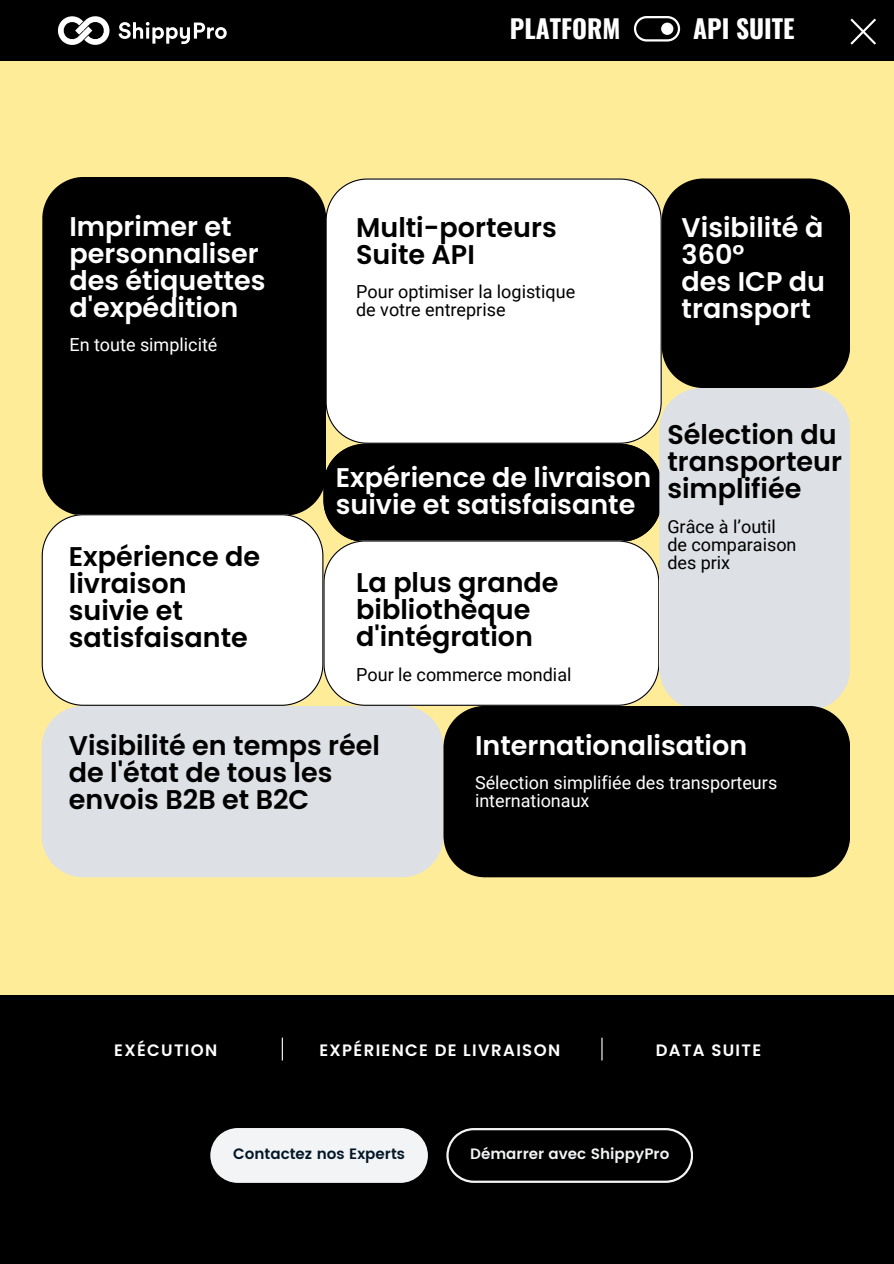
<style>
.page{position:relative;width:894px;height:1264px;background:#fff}
.page>*{position:absolute;margin:0;border:0;box-sizing:border-box;transform-origin:0 0}
.t1{font:600 27px/27px "Poppins";color:#000}
.t2{font:600 27px/27px "Poppins";color:#fff}
.t3{font:700 25.5px "Oswald";color:#fff}
.t4{font:18px/18px "Roboto";color:#000}
.t5{font:18px/18px "Roboto";color:#fff}
.t6{font:600 16.5px "Poppins";letter-spacing:.08em;color:#fff}
.t7{font:600 15px "Poppins";color:#f2f4f6}
.t8{font:600 15px "Poppins";color:#011627}
</style>
<div class="page">
<div style="left:0;top:0;width:893px;height:1263px;background:#ffec98"></div>
<div style="left:42px;top:177px;width:283px;height:337px;background:#000"></div>
<div style="left:325px;top:178px;width:336px;height:266px;background:#fff"></div>
<div style="left:323px;top:444px;width:336px;height:96px;background:#000"></div>
<div style="left:42px;top:514px;width:281px;height:191px;background:#fff"></div>
<div style="left:42px;top:706px;width:401px;height:171px;background:#dde0e4"></div>
<div style="left:661px;top:178px;width:188px;height:210px;background:#000"></div>
<div style="left:659px;top:388px;width:190px;height:318px;background:#dde0e4"></div>
<div style="left:323px;top:540px;width:335px;height:165px;background:#fff"></div>
<div style="left:443px;top:706px;width:406px;height:171px;background:#000"></div>
<div style="left:0;top:0;width:893px;height:60px;background:#000"></div>
<svg style="left:58px;top:16px;width:52px;height:29px"></svg>
<svg style="left:118px;top:22px;width:109px;height:22px"></svg>
<svg style="left:850px;top:19px;width:25px;height:26px"></svg>
<svg style="left:633px;top:16px;width:47px;height:26px"></svg>
<div style="left:661px;top:23px;width:12px;height:12px;background:#fff;border-radius:50%"></div>
<div style="left:0;top:995px;width:893px;height:268px;background:#000"></div>
<div style="left:210px;top:1128px;width:218px;height:54px;background:#f2f4f6"></div>
<svg style="left:446px;top:1128px;width:246px;height:54px"></svg>
<svg style="left:601px;top:1037px;width:1px;height:23px"></svg>
<svg style="left:282px;top:1037px;width:1px;height:23px"></svg>
<h2 class="t2" style="left:69px;top:212px;width:197px">Imprimer et personnaliser des étiquettes d'expédition</h2>
<h4 class="t5" style="left:69px;top:336px;width:149px">En toute simplicité</h4>
<h4 class="t1" style="left:69px;top:543px;width:193px">Expérience de livraison suivie et satisfaisante</h4>
<p class="t3" style="left:509px;top:9px;width:112px">PLATFORM</p>
<h1 class="t3" style="left:693px;top:9px;width:103px">API SUITE</h1>
<h2 class="t1" style="left:356px;top:214px;width:202px">Multi-porteurs<br>Suite API</h2>
<h2 class="t4" style="left:356px;top:283px;width:220px">Pour optimiser la logistique de votre entreprise</h2>
<h1 class="t2" style="left:681px;top:214px;width:145px">Visibilité à<br>360°<br>des ICP du transport</h1>
<p class="t2" style="left:336px;top:464px;width:317px">Expérience de livraison suivie et satisfaisante</p>
<h4 class="t1" style="left:356px;top:569px;width:204px">La plus grande bibliothèque d'intégration</h4>
<h2 class="t4" style="left:356px;top:665px;width:217px">Pour le commerce mondial</h2>
<h2 class="t1" style="left:667px;top:421px;width:176px">Sélection du transporteur simplifiée</h2>
<h2 class="t4" style="left:667px;top:517px;width:131px">Grâce à l’outil de comparaison des prix</h2>
<h2 class="t1" style="left:69px;top:731px;width:312px">Visibilité en temps réel de l'état de tous les envois B2B et B2C</h2>
<h2 class="t2" style="left:475px;top:731px;width:273px">Internationalisation</h2>
<h4 class="t5" style="left:475px;top:773px;width:304px">Sélection simplifiée des transporteurs internationaux</h4>
<h3 class="t6" style="left:114px;top:1038px;width:104px">EXÉCUTION</h3>
<h3 class="t6" style="left:319px;top:1038px;width:242px">EXPÉRIENCE DE LIVRAISON</h3>
<h3 class="t6" style="left:655px;top:1038px;width:107px">DATA SUITE</h3>
<h2 class="t8" style="left:233px;top:1145px;width:173px">Contactez nos Experts</h2>
<h4 class="t7" style="left:470px;top:1145px;width:200px">Démarrer avec ShippyPro</h4>
</div>
